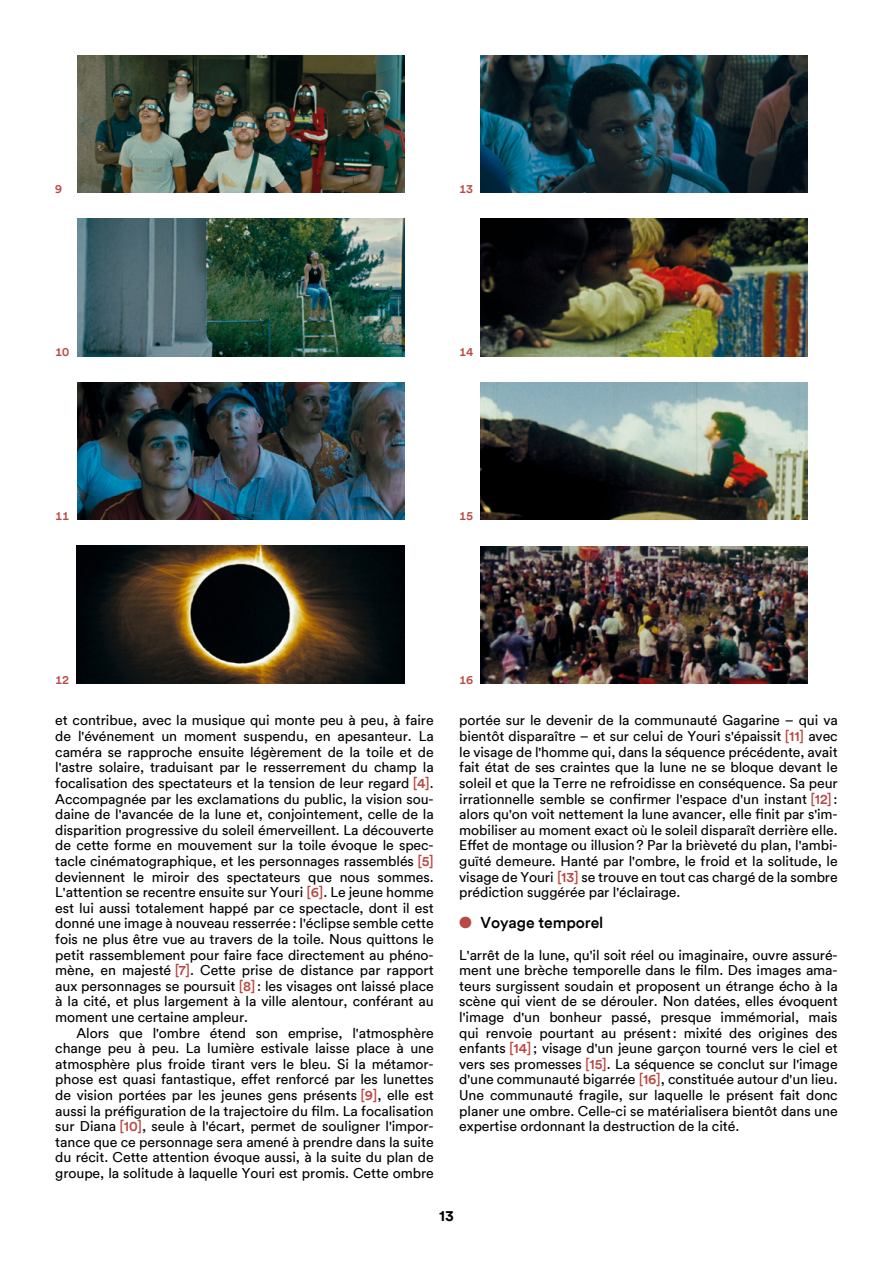
<style>
.page{position:relative;width:893px;height:1263px;background:#fff}
.page>*{position:absolute;margin:0;border:0;box-sizing:border-box;transform-origin:0 0}
.Titre_3{font:500 15.75px "Circular";letter-spacing:-.005em;color:#000}
.t1{font:700 15px "Circular";color:#000}
.Texte{font:14.1px/15.6px "Circular";letter-spacing:-.005em;color:#000;text-align:justify}
.texte-retrait{font:14.1px/15.6px "Circular";letter-spacing:-.005em;color:#000;text-align:justify}
.Texte-2{font:500 12.3px "Circular";color:#b94943}
.s1{font-weight:500;color:#b94943}
.s2{font-weight:700;color:#b94943}
</style>
<div class="page">
<img style="left:77px;top:55px;width:327px;height:138px">
<img style="left:77px;top:219px;width:327px;height:137px">
<img style="left:480px;top:55px;width:327px;height:138px">
<img style="left:77px;top:382px;width:327px;height:138px">
<img style="left:480px;top:219px;width:327px;height:137px">
<img style="left:77px;top:545px;width:328px;height:138px">
<img style="left:480px;top:382px;width:327px;height:138px">
<img style="left:480px;top:546px;width:327px;height:137px">
<p class="Texte-2" style="left:55px;top:180px;width:9px">9</p>
<p class="Texte-2" style="left:459px;top:180px;width:16px">13</p>
<p class="Texte-2" style="left:55px;top:343px;width:16px">10</p>
<p class="Texte-2" style="left:55px;top:507px;width:16px">11</p>
<p class="Texte-2" style="left:459px;top:343px;width:16px">14</p>
<p class="Texte-2" style="left:459px;top:507px;width:16px">15</p>
<p class="Texte-2" style="left:55px;top:671px;width:16px">12</p>
<p class="Texte-2" style="left:459px;top:671px;width:16px">16</p>
<p class="Texte" style="left:55px;top:712px;width:380px">et contribue, avec la musique qui monte peu à peu, à faire de l'événement un moment suspendu, en apesanteur. La caméra se rapproche ensuite légèrement de la toile et de l'astre solaire, traduisant par le resserrement du champ la focalisation des spectateurs et la tension de leur regard <span class="s1">[4]</span>.<br>Accompagnée par les exclamations du public, la vision sou&shy;daine de l'avancée de la lune et, conjointement, celle de la disparition progressive du soleil émerveillent. La découverte de cette forme en mouvement sur la toile évoque le spec&shy;tacle cinématographique, et les personnages rassemblés <span class="s1">[5] </span>deviennent le miroir des spectateurs que nous sommes.<br>L'attention se recentre ensuite sur Youri <span class="s1">[6]</span>. Le jeune homme est lui aussi totalement happé par ce spectacle, dont il est donné une image à nouveau resserrée: l'éclipse semble cette fois ne plus être vue au travers de la toile. Nous quittons le petit rassemblement pour faire face directement au phéno&shy;mène, en majesté <span class="s1">[7]</span>. Cette prise de distance par rapport aux personnages se poursuit <span class="s1">[8]</span>: les visages ont laissé place à la cité, et plus largement à la ville alentour, conférant au moment une certaine ampleur.</p>
<p class="texte-retrait" style="left:55px;top:1024px;width:380px;text-indent:21px">Alors que l'ombre étend son emprise, l'atmosphère change peu à peu. La lumière estivale laisse place à une atmosphère plus froide tirant vers le bleu. Si la métamor&shy;phose est quasi fantastique, effet renforcé par les lunettes de vision portées par les jeunes gens présents <span class="s1">[9]</span>, elle est aussi la préfiguration de la trajectoire du film. La focalisation sur Diana <span class="s1">[10]</span>, seule à l'écart, permet de souligner l'impor&shy;tance que ce personnage sera amené à prendre dans la suite du récit. Cette attention évoque aussi, à la suite du plan de groupe, la solitude à laquelle Youri est promis. Cette ombre</p>
<p class="texte-retrait" style="left:459px;top:712px;width:380px">portée sur le devenir de la communauté Gagarine – qui va bientôt disparaître – et sur celui de Youri s'épaissit <span class="s1">[11]</span> avec le visage de l'homme qui, dans la séquence précédente, avait fait état de ses craintes que la lune ne se bloque devant le soleil et que la Terre ne refroidisse en conséquence. Sa peur irrationnelle semble se confirmer l'espace d'un instant <span class="s1">[12]</span>: alors qu'on voit nettement la lune avancer, elle finit par s'im&shy;mobiliser au moment exact où le soleil disparaît derrière elle.<br>Effet de montage ou illusion? Par la brièveté du plan, l'ambi&shy;guïté demeure. Hanté par l'ombre, le froid et la solitude, le visage de Youri <span class="s1">[13]</span> se trouve en tout cas chargé de la sombre prédiction suggérée par l'éclairage.</p>
<p class="Titre_3" style="left:459px;top:912px;width:146px"><span class="s2">●</span> Voyage temporel</p>
<p class="Texte" style="left:459px;top:946px;width:380px">L'arrêt de la lune, qu'il soit réel ou imaginaire, ouvre assuré&shy;ment une brèche temporelle dans le film. Des images ama&shy;teurs surgissent soudain et proposent un étrange écho à la scène qui vient de se dérouler. Non datées, elles évoquent l'image d'un bonheur passé, presque immémorial, mais qui renvoie pourtant au présent: mixité des origines des enfants <span class="s1">[14]</span>; visage d'un jeune garçon tourné vers le ciel et vers ses promesses <span class="s1">[15]</span>. La séquence se conclut sur l'image d'une communauté bigarrée <span class="s1">[16]</span>, constituée autour d'un lieu.<br>Une communauté fragile, sur laquelle le présent fait donc planer une ombre. Celle-ci se matérialisera bientôt dans une expertise ordonnant la destruction de la cité.</p>
<p class="t1" style="left:439px;top:1205px;width:16px">13</p>
</div>
